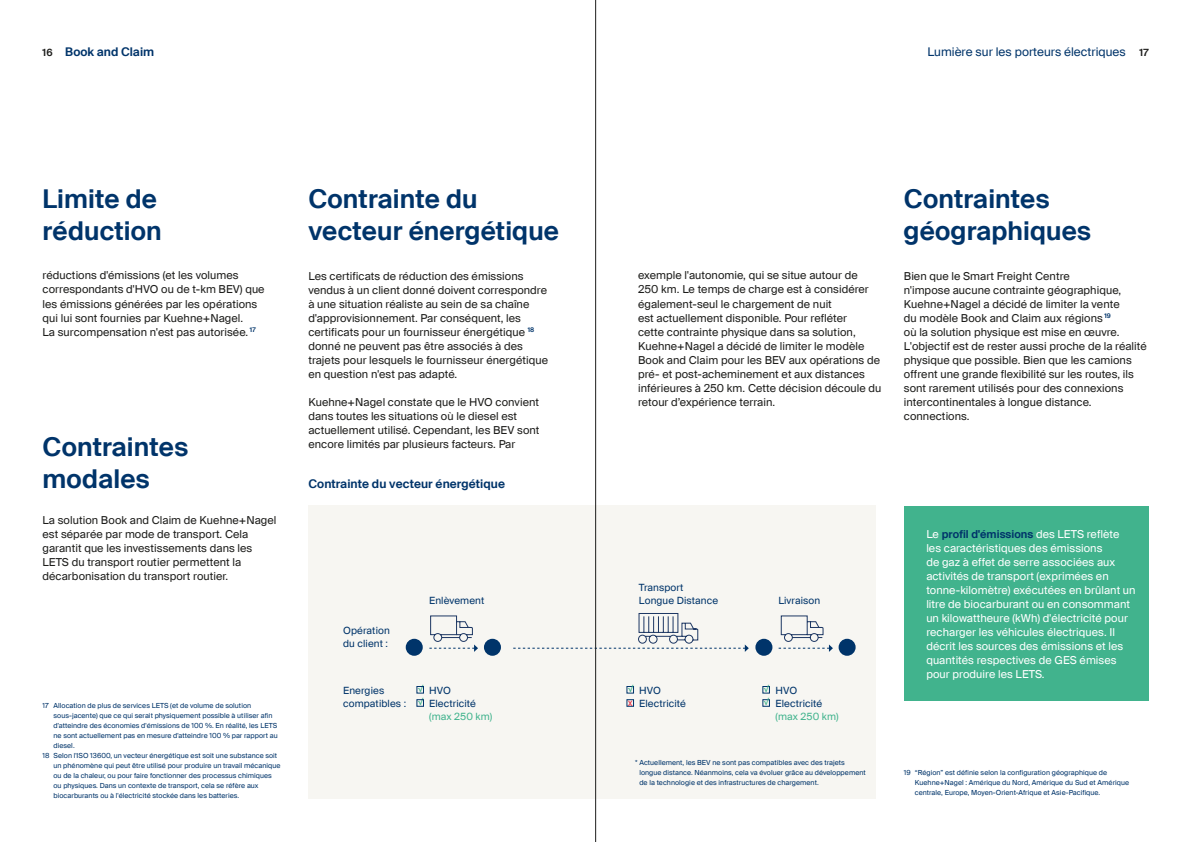
<style>
.page{position:relative;width:1191px;height:842px;background:#fff}
.page>*{position:absolute;margin:0;border:0;box-sizing:border-box;transform-origin:0 0}
.t1{font:600 26px/32px "Suisse Intl";letter-spacing:.005em;color:#00346a}
.t2{font:600 12px "Suisse Intl";letter-spacing:.005em;color:#00346a}
.t3{font:12px "Suisse Intl";color:#00346a}
.t4{font:11px/14px "Suisse Intl";letter-spacing:.005em;color:#1d1d1b}
.t5{font:11px/14px "Suisse Intl";letter-spacing:.005em;color:#fff}
.t6{font:10px/13px "Suisse Intl";letter-spacing:.01em;color:#00346a}
.t7{font:10px "Suisse Intl";letter-spacing:.01em;color:#41b38d}
.t8{font:10px/13px "Roboto";color:#41b38d}
.t9{font:10px "Roboto";color:#e62337}
.t10{font:7px/10px "Suisse Intl";letter-spacing:.005em;color:#00346a}
.s1{font-size:10px;color:#1d1d1b}
.s2{font-weight:600;font-size:10px;color:#1d1d1b}
.s3{font-weight:600;color:#00346a}
</style>
<div class="page">
<div style="left:308px;top:505px;width:568px;height:293px;background:#f7f6f2"></div>
<div style="left:406px;top:639px;width:17px;height:17px;background:#00346a;border-radius:50%"></div>
<div style="left:484px;top:639px;width:17px;height:17px;background:#00346a;border-radius:50%"></div>
<svg style="left:429px;top:615px;width:49px;height:37px"></svg>
<div style="left:417px;top:686px;width:7px;height:7px;border:1px solid #00346a"></div>
<div style="left:417px;top:699px;width:7px;height:7px;border:1px solid #00346a"></div>
<div style="left:904px;top:506px;width:244px;height:195px;background:#41b38d"></div>
<div style="left:755px;top:639px;width:17px;height:17px;background:#00346a;border-radius:50%"></div>
<div style="left:838px;top:639px;width:17px;height:17px;background:#00346a;border-radius:50%"></div>
<svg style="left:778px;top:615px;width:55px;height:37px"></svg>
<svg style="left:513px;top:612px;width:236px;height:40px"></svg>
<div style="left:626px;top:686px;width:8px;height:7px;border:1px solid #00346a"></div>
<div style="left:626px;top:699px;width:8px;height:7px;border:1px solid #00346a"></div>
<hr style="left:595px;top:0;width:1px;height:842px;background:#1d1d1b">
<p class="t2" style="left:43px;top:44px;width:113px"><span class="s1">16</span> Book and Claim</p>
<p class="t3" style="left:927px;top:44px;width:222px">Lumière sur les porteurs électriques <span class="s2">17</span></p>
<h1 class="t1" style="left:43px;top:183px;width:121px">Limite de réduction</h1>
<p class="t4" style="left:43px;top:269px;width:224px">réductions d'émissions (et les volumes correspondants d'HVO ou de t-km BEV) que les émissions générées par les opérations qui lui sont fournies par Kuehne+Nagel.<br>La surcompensation n'est pas autorisée. <sup>17</sup></p>
<h1 class="t1" style="left:43px;top:431px;width:147px">Contraintes modales</h1>
<p class="t4" style="left:43px;top:514px;width:235px">La solution Book and Claim de Kuehne+Nagel est séparée par mode de transport. Cela garantit que les investissements dans les LETS du transport routier permettent la décarbonisation du transport routier.</p>
<p class="t10" style="left:43px;top:700px;width:210px">17 Allocation de plus de services LETS (et de volume de solution</p>
<p class="t10" style="left:54px;top:710px;width:220px">sous-jacente) que ce qui serait physiquement possible à utiliser afin</p>
<p class="t10" style="left:54px;top:720px;width:225px">d'atteindre des économies d'émissions de 100 %. En réalité, les LETS</p>
<p class="t10" style="left:54px;top:730px;width:226px">ne sont actuellement pas en mesure d'atteindre 100 % par rapport au</p>
<p class="t10" style="left:54px;top:740px;width:23px">diesel.</p>
<p class="t10" style="left:43px;top:750px;width:236px">18 Selon l'ISO 13600, un vecteur énergétique est soit une substance soit</p>
<p class="t10" style="left:54px;top:760px;width:228px">un phénomène qui peut être utilisé pour produire un travail mécanique</p>
<p class="t10" style="left:54px;top:770px;width:220px">ou de la chaleur, ou pour faire fonctionner des processus chimiques</p>
<p class="t10" style="left:54px;top:780px;width:207px">ou physiques. Dans un contexte de transport, cela se réfère aux</p>
<p class="t10" style="left:54px;top:790px;width:187px">biocarburants ou à l'électricité stockée dans les batteries.</p>
<h1 class="t1" style="left:308px;top:183px;width:252px">Contrainte du vecteur énergétique</h1>
<p class="t4" style="left:308px;top:269px;width:241px">Les certificats de réduction des émissions vendus à un client donné doivent correspondre à une situation réaliste au sein de sa chaîne d'approvisionnement. Par conséquent, les certificats pour un fournisseur énergétique <sup>18 </sup>donné ne peuvent pas être associés à des trajets pour lesquels le fournisseur énergétique en question n'est pas adapté.</p>
<p class="t4" style="left:308px;top:395px;width:233px">Kuehne+Nagel constate que le HVO convient dans toutes les situations où le diesel est actuellement utilisé. Cependant, les BEV sont encore limités par plusieurs facteurs. Par</p>
<p class="t2" style="left:308px;top:477px;width:198px">Contrainte du vecteur énergétique</p>
<p class="t6" style="left:429px;top:594px;width:57px">Enlèvement</p>
<p class="t6" style="left:343px;top:624px;width:48px">Opération du client :</p>
<p class="t6" style="left:343px;top:684px;width:65px">Energies compatibles :</p>
<p class="t6" style="left:429px;top:684px;width:48px">HVO<br>Electricité</p>
<p class="t7" style="left:429px;top:710px;width:65px">(max 250 km)</p>
<p class="t8" style="left:418px;top:682px;width:7px">√ √</p>
<h1 class="t1" style="left:904px;top:183px;width:189px">Contraintes géographiques</h1>
<p class="t4" style="left:638px;top:269px;width:245px">exemple l'autonomie, qui se situe autour de<br>250 km. Le temps de charge est à considérer également-seul le chargement de nuit<br>est actuellement disponible. Pour refléter<br>cette contrainte physique dans sa solution, Kuehne+Nagel a décidé de limiter le modèle Book and Claim pour les BEV aux opérations de pré- et post-acheminement et aux distances inférieures à 250 km. Cette décision découle du retour d’expérience terrain.</p>
<p class="t4" style="left:904px;top:269px;width:244px">Bien que le Smart Freight Centre<br>n'impose aucune contrainte géographique, Kuehne+Nagel a décidé de limiter la vente<br>du modèle Book and Claim aux régions <sup>19<br></sup>où la solution physique est mise en œuvre.<br>L'objectif est de rester aussi proche de la réalité physique que possible. Bien que les camions offrent une grande flexibilité sur les routes, ils sont rarement utilisés pour des connexions intercontinentales à longue distance. connections.</p>
<p class="t6" style="left:639px;top:581px;width:81px">Transport<br>Longue Distance</p>
<p class="t8" style="left:628px;top:682px;width:7px">√</p>
<p class="t9" style="left:628px;top:695px;width:6px">x</p>
<p class="t6" style="left:639px;top:684px;width:48px">HVO<br>Electricité</p>
<p class="t6" style="left:778px;top:594px;width:43px">Livraison</p>
<p class="t8" style="left:763px;top:682px;width:7px">√ √</p>
<p class="t6" style="left:775px;top:684px;width:48px">HVO<br>Electricité</p>
<p class="t7" style="left:775px;top:710px;width:65px">(max 250 km)</p>
<p class="t10" style="left:639px;top:757px;width:228px;text-indent:-4px">* Actuellement, les BEV ne sont pas compatibles avec des trajets longue distance. Néanmoins, cela va évoluer grâce au développement de la technologie et des infrastructures de chargement.</p>
<p class="t5" style="left:926px;top:527px;width:211px">Le <span class="s3">profil d'émissions</span> des LETS reflète les caractéristiques des émissions<br>de gaz à effet de serre associées aux activités de transport (exprimées en tonne-kilomètre) exécutées en brûlant un litre de biocarburant ou en consommant un kilowattheure (kWh) d'électricité pour recharger les véhicules électriques. Il décrit les sources des émissions et les quantités respectives de GES émises pour produire les LETS.</p>
<p class="t10" style="left:915px;top:768px;width:216px;text-indent:-11px">19 “Région” est définie selon la configuration géographique de<br>Kuehne+Nagel : Amérique du Nord, Amérique du Sud et Amérique centrale, Europe, Moyen-Orient-Afrique et Asie-Pacifique.</p>
</div>
